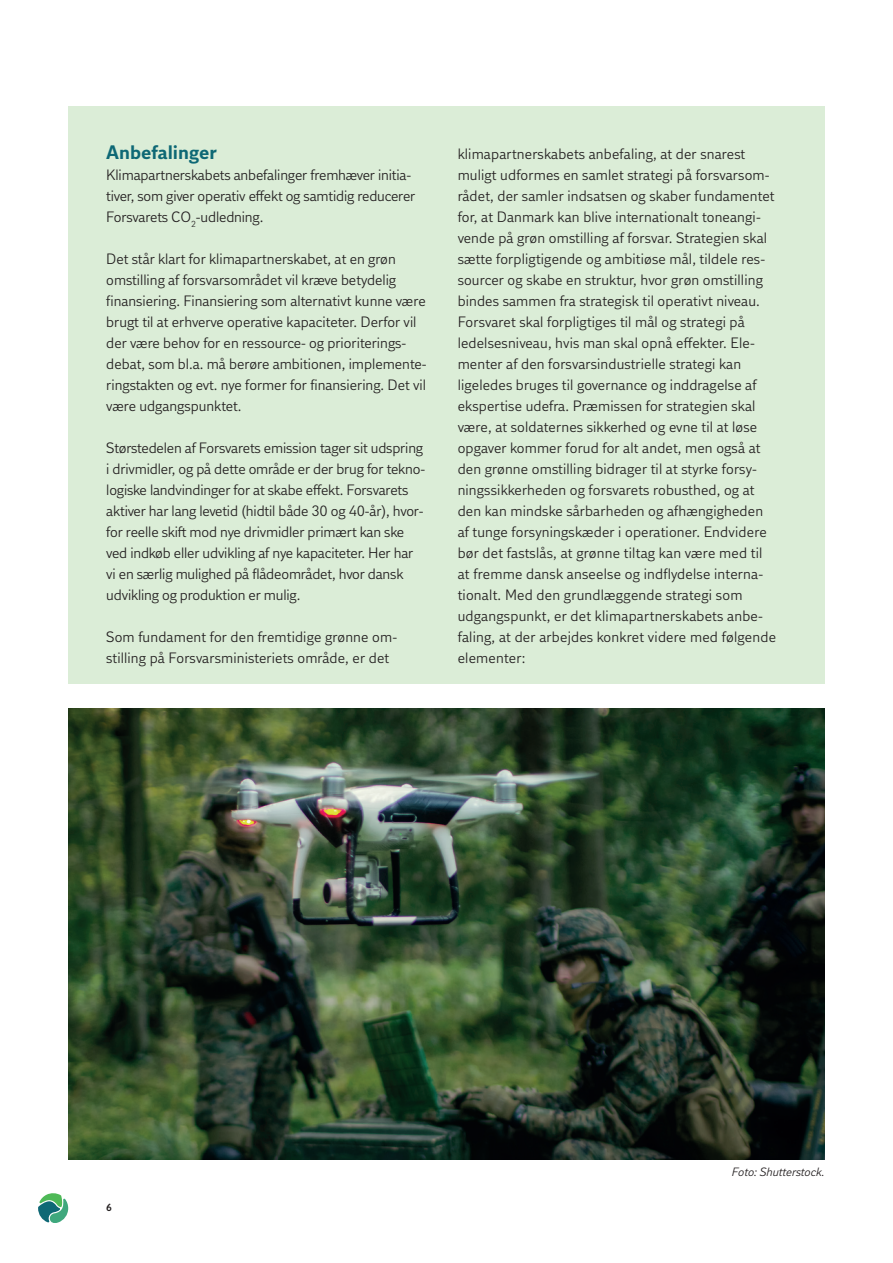
<style>
.page{position:relative;width:893px;height:1263px;background:#fff}
.page>*{position:absolute;margin:0;border:0;box-sizing:border-box;transform-origin:0 0}
.t1{font:700 19.5px "DI Sans";color:#0e6875}
.t2{font:15px/21px "DI Sans";letter-spacing:.01em;color:#231f20}
.t3{font:15px/21px "DI Sans";letter-spacing:-.01em;color:#231f20}
.t4{font:italic 12px "DI Sans";color:#231f20}
.t5{font:600 10.5px "DI Sans";color:#231f20}
</style>
<div class="page">
<svg style="left:38px;top:1193px;width:30px;height:30px"></svg>
<div style="left:68px;top:106px;width:757px;height:578px;background:#dbedd7"></div>
<img style="left:68px;top:708px;width:757px;height:451px">
<h1 class="t1" style="left:106px;top:140px;width:112px">Anbefalinger</h1>
<p class="t3" style="left:106px;top:164px;width:311px">Klimapartnerskabets anbefalinger fremhæver initia&shy;tiver, som giver operativ effekt og samtidig reducerer<br>Forsvarets CO<sub>2</sub>-udledning.</p>
<p class="t2" style="left:106px;top:248px;width:322px">Det står klart for klimapartnerskabet, at en grøn omstilling af forsvarsområdet vil kræve betydelig finansiering. Finansiering som alternativt kunne være brugt til at erhverve operative kapaciteter. Derfor vil der være behov for en ressource- og prioriterings&shy;debat, som bl.a. må berøre ambitionen, implemente&shy;ringstakten og evt. nye former for finansiering. Det vil være udgangspunktet.</p>
<p class="t3" style="left:106px;top:437px;width:320px">Størstedelen af Forsvarets emission tager sit udspring i drivmidler, og på dette område er der brug for tekno&shy;logiske landvindinger for at skabe effekt. Forsvarets aktiver har lang levetid (hidtil både 30 og 40-år), hvor&shy;for reelle skift mod nye drivmidler primært kan ske ved indkøb eller udvikling af nye kapaciteter. Her har vi en særlig mulighed på flådeområdet, hvor dansk udvikling og produktion er mulig.</p>
<p class="t2" style="left:106px;top:626px;width:292px">Som fundament for den fremtidige grønne om&shy;stilling på Forsvarsministeriets område, er det</p>
<p class="t2" style="left:458px;top:143px;width:320px">klimapartnerskabets anbefaling, at der snarest muligt udformes en samlet strategi på forsvarsom&shy;rådet, der samler indsatsen og skaber fundamentet for, at Danmark kan blive internationalt toneangi&shy;vende på grøn omstilling af forsvar. Strategien skal sætte forpligtigende og ambitiøse mål, tildele res&shy;sourcer og skabe en struktur, hvor grøn omstilling bindes sammen fra strategisk til operativt niveau.<br>Forsvaret skal forpligtiges til mål og strategi på ledelsesniveau, hvis man skal opnå effekter. Ele&shy;menter af den forsvarsindustrielle strategi kan ligeledes bruges til governance og inddragelse af ekspertise udefra. Præmissen for strategien skal være, at soldaternes sikkerhed og evne til at løse opgaver kommer forud for alt andet, men også at den grønne omstilling bidrager til at styrke forsy&shy;ningssikkerheden og forsvarets robusthed, og at den kan mindske sårbarheden og afhængigheden af tunge forsyningskæder i operationer. Endvidere bør det fastslås, at grønne tiltag kan være med til at fremme dansk anseelse og indflydelse interna&shy;tionalt. Med den grundlæggende strategi som udgangspunkt, er det klimapartnerskabets anbe&shy;faling, at der arbejdes konkret videre med følgende elementer:</p>
<p class="t5" style="left:106px;top:1201px;width:7px">6</p>
<p class="t4" style="left:732px;top:1164px;width:94px">Foto: Shutterstock.</p>
</div>
